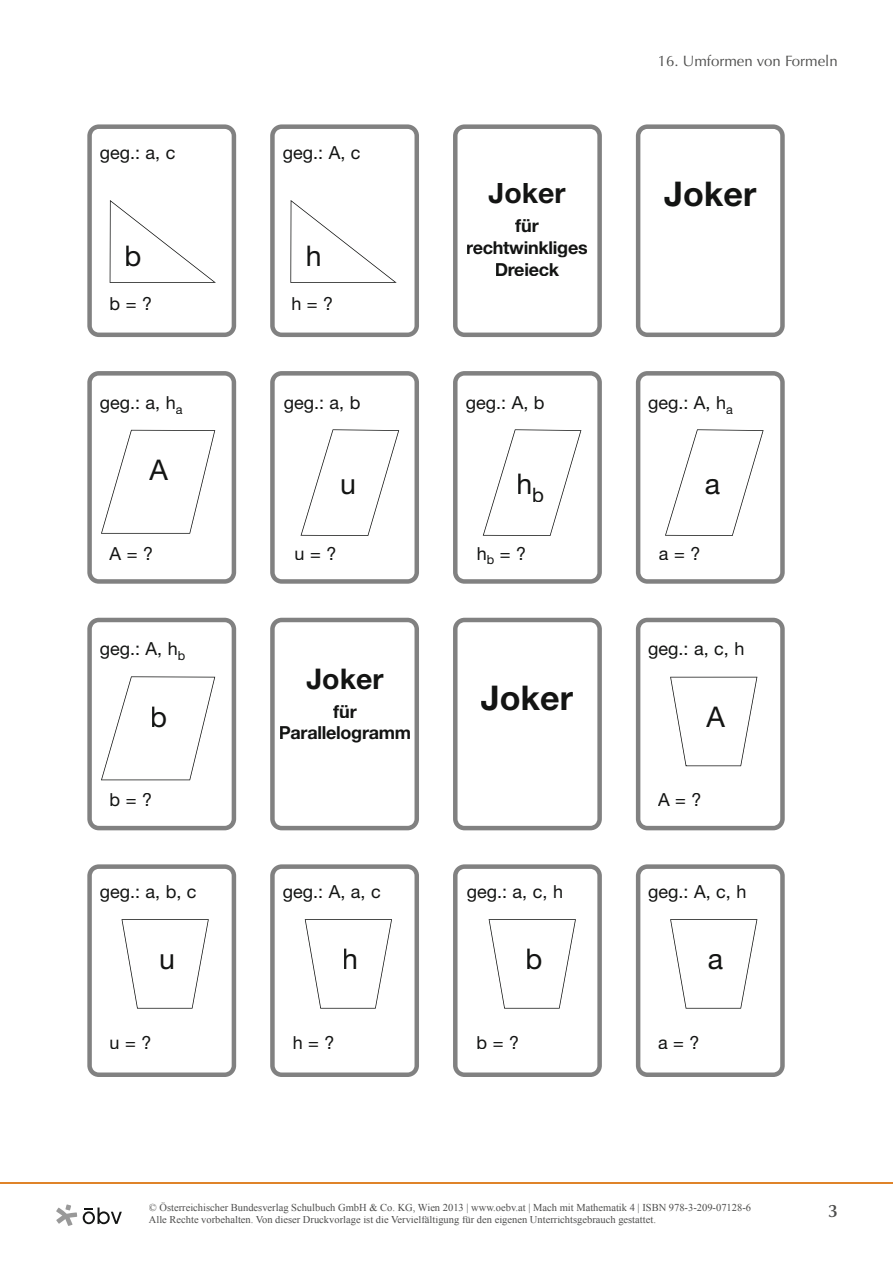
<style>
.page{position:relative;width:893px;height:1263px;background:#fff}
.page>*{position:absolute;margin:0;border:0;box-sizing:border-box;transform-origin:0 0}
.t1{font:700 34.05px "Helvetica Neue";color:#131413}
.t2{font:28.5px "Helvetica Neue";color:#131413}
.t3{font:700 28.5px "Helvetica Neue";color:#131413}
.t4{font:18px "Helvetica Neue";color:#131413}
.t5{font:700 18px/21.6px "Helvetica Neue";letter-spacing:-.015em;color:#131413;text-align:center}
.t6{font:600 18px "Optima LT Std";color:#4d4d4c}
.t7{font:15px "Optima LT Std";color:#4d4d4c}
.t8{font:10.5px/12.8px "Times New Roman";color:#4d4d4c}
</style>
<div class="page">
<svg style="left:636px;top:124px;width:149px;height:213px"></svg>
<svg style="left:453px;top:618px;width:149px;height:212px"></svg>
<svg style="left:270px;top:618px;width:149px;height:212px"></svg>
<div style="left:307px;top:668px;width:76px;height:21px;background:#fff"></div>
<div style="left:333px;top:705px;width:24px;height:13px;background:#fff"></div>
<div style="left:280px;top:726px;width:130px;height:17px;background:#fff"></div>
<svg style="left:87px;top:371px;width:149px;height:213px"></svg>
<div style="left:149px;top:460px;width:19px;height:20px;background:#fff"></div>
<svg style="left:87px;top:618px;width:149px;height:212px"></svg>
<div style="left:152px;top:706px;width:14px;height:21px;background:#fff"></div>
<svg style="left:636px;top:618px;width:149px;height:212px"></svg>
<div style="left:706px;top:706px;width:19px;height:21px;background:#fff"></div>
<svg style="left:636px;top:864px;width:149px;height:213px"></svg>
<div style="left:709px;top:954px;width:14px;height:16px;background:#fff"></div>
<svg style="left:453px;top:864px;width:149px;height:213px"></svg>
<div style="left:527px;top:949px;width:14px;height:21px;background:#fff"></div>
<svg style="left:270px;top:864px;width:149px;height:213px"></svg>
<div style="left:344px;top:949px;width:12px;height:20px;background:#fff"></div>
<svg style="left:87px;top:864px;width:149px;height:213px"></svg>
<div style="left:161px;top:954px;width:12px;height:16px;background:#fff"></div>
<svg style="left:270px;top:371px;width:149px;height:213px"></svg>
<div style="left:342px;top:479px;width:12px;height:15px;background:#fff"></div>
<svg style="left:453px;top:371px;width:149px;height:213px"></svg>
<div style="left:518px;top:473px;width:12px;height:21px;background:#fff"></div>
<div style="left:533px;top:487px;width:10px;height:15px;background:#fff"></div>
<svg style="left:636px;top:371px;width:149px;height:213px"></svg>
<div style="left:706px;top:479px;width:14px;height:15px;background:#fff"></div>
<svg style="left:453px;top:124px;width:149px;height:213px"></svg>
<div style="left:496px;top:263px;width:63px;height:13px;background:#fff"></div>
<div style="left:665px;top:182px;width:91px;height:25px;background:#fff"></div>
<div style="left:481px;top:686px;width:92px;height:25px;background:#fff"></div>
<svg style="left:87px;top:124px;width:149px;height:213px"></svg>
<div style="left:126px;top:246px;width:14px;height:20px;background:#fff"></div>
<svg style="left:270px;top:124px;width:149px;height:213px"></svg>
<div style="left:308px;top:246px;width:12px;height:20px;background:#fff"></div>
<hr style="left:0;top:1182px;width:893px;height:2px;background:#df8329">
<svg style="left:83px;top:1207px;width:39px;height:17px"></svg>
<svg style="left:56px;top:1204px;width:21px;height:22px"></svg>
<h3 class="t4" style="left:100px;top:142px;width:77px">geg.: a, c</h3>
<h3 class="t4" style="left:283px;top:142px;width:79px">geg.: A, c</h3>
<h2 class="t2" style="left:125px;top:239px;width:18px">b</h2>
<h2 class="t2" style="left:306px;top:239px;width:17px">h</h2>
<h3 class="t4" style="left:110px;top:293px;width:44px">b = ?</h3>
<h3 class="t4" style="left:100px;top:391px;width:84px">geg.: a, h<sub>a</sub></h3>
<h2 class="t2" style="left:149px;top:453px;width:20px">A</h2>
<h3 class="t4" style="left:291px;top:293px;width:43px">h = ?</h3>
<h3 class="t4" style="left:284px;top:391px;width:78px">geg.: a, b</h3>
<h2 class="t2" style="left:340px;top:467px;width:17px">u</h2>
<h3 class="t4" style="left:110px;top:542px;width:45px">A = ?</h3>
<h3 class="t4" style="left:295px;top:542px;width:43px">u = ?</h3>
<h3 class="t4" style="left:100px;top:638px;width:87px">geg.: A, h<sub>b</sub></h3>
<h2 class="t2" style="left:150px;top:700px;width:18px">b</h2>
<h3 class="t4" style="left:110px;top:789px;width:44px">b = ?</h3>
<h3 class="t4" style="left:100px;top:880px;width:98px">geg.: a, b, c</h3>
<h2 class="t2" style="left:159px;top:942px;width:17px">u</h2>
<h3 class="t4" style="left:110px;top:1031px;width:43px">u = ?</h3>
<h2 class="t3" style="left:306px;top:661px;width:79px">Joker</h2>
<h3 class="t5" style="left:279px;top:700px;width:134px">für<br>Parallelogramm</h3>
<h3 class="t4" style="left:283px;top:880px;width:99px">geg.: A, a, c</h3>
<h2 class="t2" style="left:342px;top:942px;width:17px">h</h2>
<h3 class="t4" style="left:293px;top:1031px;width:43px">h = ?</h3>
<h2 class="t3" style="left:488px;top:176px;width:79px">Joker</h2>
<h3 class="t5" style="left:466px;top:215px;width:123px">für rechtwinkliges<br>Dreieck</h3>
<h3 class="t4" style="left:466px;top:391px;width:80px">geg.: A, b</h3>
<h2 class="t2" style="left:516px;top:467px;width:29px">h<sub>b</sub></h2>
<h3 class="t4" style="left:477px;top:542px;width:51px">h<sub>b</sub> = ?</h3>
<h1 class="t1" style="left:481px;top:677px;width:94px">Joker</h1>
<h3 class="t4" style="left:467px;top:880px;width:98px">geg.: a, c, h</h3>
<h2 class="t2" style="left:526px;top:942px;width:18px">b</h2>
<h3 class="t4" style="left:477px;top:1031px;width:44px">b = ?</h3>
<h3 class="t7" style="left:658px;top:52px;width:181px">16. Umformen von Formeln</h3>
<h1 class="t1" style="left:664px;top:173px;width:94px">Joker</h1>
<h3 class="t4" style="left:648px;top:391px;width:86px">geg.: A, h<sub>a</sub></h3>
<h2 class="t2" style="left:705px;top:467px;width:17px">a</h2>
<h3 class="t4" style="left:659px;top:542px;width:43px">a = ?</h3>
<h3 class="t4" style="left:648px;top:638px;width:98px">geg.: a, c, h</h3>
<h2 class="t2" style="left:706px;top:700px;width:20px">A</h2>
<h3 class="t4" style="left:658px;top:789px;width:45px">A = ?</h3>
<h3 class="t4" style="left:648px;top:880px;width:100px">geg.: A, c, h</h3>
<h2 class="t2" style="left:708px;top:942px;width:17px">a</h2>
<h3 class="t4" style="left:658px;top:1031px;width:43px">a = ?</h3>
<p class="t8" style="left:149px;top:1201px;width:604px">© Österreichischer Bundesverlag Schulbuch GmbH &amp; Co. KG, Wien 2013 | www.oebv.at | Mach mit Mathematik 4 | ISBN 978-3-209-07128-6<br>Alle Rechte vorbehalten. Von dieser Druckvorlage ist die Vervielfältigung für den eigenen Unterrichtsgebrauch gestattet.</p>
<h3 class="t6" style="left:828px;top:1200px;width:11px">3</h3>
</div>
